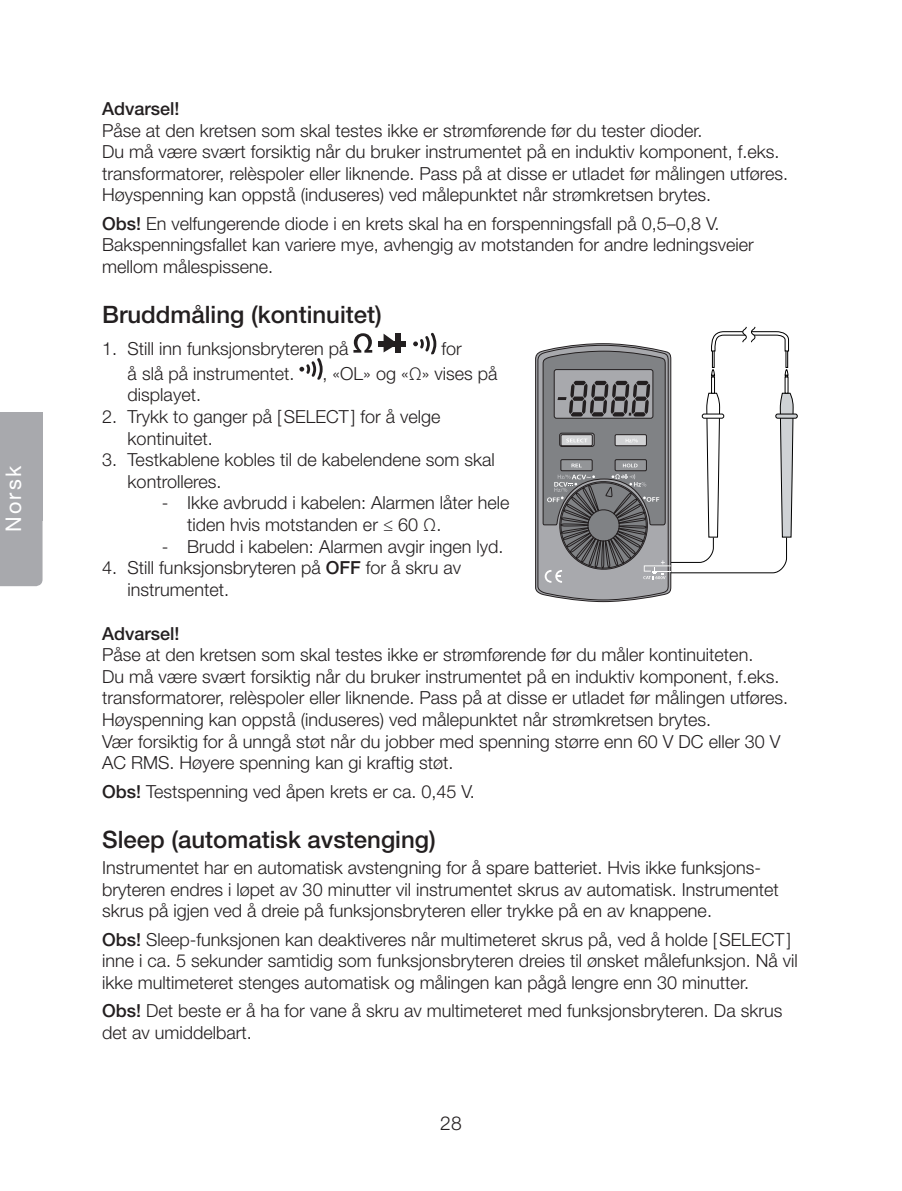
<style>
.page{position:relative;width:902px;height:1191px;background:#fff}
.page>*{position:absolute;margin:0;border:0;box-sizing:border-box;transform-origin:0 0}
.t1{font:500 24px "Helvetica Neue LT Std";color:#231f20}
.t2{font:21.6px "Helvetica Neue LT Std";letter-spacing:.1em;color:#fff}
.t3{font:300 19.2px "Helvetica Neue LT Std";color:#231f20}
.t4{font:300 18px/21.6px "Helvetica Neue LT Std";color:#231f20}
.t5{font:500 18px "Helvetica Neue LT Std";color:#231f20}
.s1{font-weight:500}
</style>
<div class="page">
<div style="left:0;top:521px;width:43px;height:65px;background:#a8a9ad"></div>
<div style="left:0;top:412px;width:43px;height:109px;background:#a8a9ad"></div>
<hr style="left:775px;top:414px;width:22px;height:4px;background:#cfd2d5;border-radius:2px">
<div style="left:775px;top:413px;width:22px;height:5px;border:1px solid #000;border-radius:2px"></div>
<svg style="left:535px;top:326px;width:258px;height:276px"></svg>
<svg style="left:353px;top:333px;width:19px;height:20px"></svg>
<div style="left:378px;top:341px;width:28px;height:5px;background:#231f20"></div>
<div style="left:395px;top:333px;width:6px;height:20px;background:#231f20"></div>
<svg style="left:383px;top:334px;width:12px;height:18px"></svg>
<svg style="left:413px;top:333px;width:23px;height:21px"></svg>
<svg style="left:299px;top:358px;width:23px;height:22px"></svg>
<p class="t2" style="left:1px;top:532px;width:67px;rotate:-90deg">Norsk</p>
<p class="t5" style="left:102px;top:98px;width:79px">Advarsel!</p>
<p class="t4" style="left:102px;top:119px;width:687px">Påse at den kretsen som skal testes ikke er strømførende før du tester dioder.<br>Du må være svært forsiktig når du bruker instrumentet på en induktiv komponent, f.eks. transformatorer, relèspoler eller liknende. Pass på at disse er utladet før målingen utføres.<br>Høyspenning kan oppstå (induseres) ved målepunktet når strømkretsen brytes.</p>
<p class="t4" style="left:102px;top:212px;width:653px"><span class="s1">Obs!</span> En velfungerende diode i en krets skal ha en forspenningsfall på 0,5–0,8 V.<br>Bakspenningsfallet kan variere mye, avhengig av motstanden for andre ledningsveier mellom målespissene.</p>
<h1 class="t1" style="left:102px;top:300px;width:281px">Bruddmåling (kontinuitet)</h1>
<p class="t4" style="left:102px;top:337px;width:248px">1. Still inn funksjonsbryteren på</p>
<p class="t4" style="left:441px;top:337px;width:22px">for</p>
<p class="t4" style="left:128px;top:362px;width:168px">å slå på instrumentet.</p>
<p class="t4" style="left:322px;top:362px;width:176px">, «OL» og «Ω» vises på</p>
<p class="t4" style="left:128px;top:384px;width:75px">displayet.</p>
<p class="t4" style="left:128px;top:405px;width:314px;text-indent:-26px">2. Trykk to ganger på [SELECT] for å velge kontinuitet.</p>
<p class="t4" style="left:128px;top:448px;width:369px;text-indent:-26px">3. Testkablene kobles til de kabelendene som skal kontrolleres.</p>
<p class="t4" style="left:187px;top:492px;width:324px;text-indent:-26px">- Ikke avbrudd i kabelen: Alarmen låter hele tiden hvis motstanden er ≤ 60 Ω.</p>
<p class="t4" style="left:162px;top:535px;width:343px">- Brudd i kabelen: Alarmen avgir ingen lyd.</p>
<p class="t4" style="left:128px;top:556px;width:335px;text-indent:-26px">4. Still funksjonsbryteren på <span class="s1">OFF</span> for å skru av instrumentet.</p>
<p class="t5" style="left:102px;top:622px;width:79px">Advarsel!</p>
<p class="t4" style="left:102px;top:643px;width:687px">Påse at den kretsen som skal testes ikke er strømførende før du måler kontinuiteten.<br>Du må være svært forsiktig når du bruker instrumentet på en induktiv komponent, f.eks. transformatorer, relèspoler eller liknende. Pass på at disse er utladet før målingen utføres.<br>Høyspenning kan oppstå (induseres) ved målepunktet når strømkretsen brytes.<br>Vær forsiktig for å unngå støt når du jobber med spenning større enn 60 V DC eller 30 V AC RMS. Høyere spenning kan gi kraftig støt.</p>
<p class="t4" style="left:102px;top:780px;width:374px"><span class="s1">Obs!</span> Testspenning ved åpen krets er ca. 0,45 V.</p>
<h1 class="t1" style="left:102px;top:825px;width:335px">Sleep (automatisk avstenging)</h1>
<p class="t4" style="left:102px;top:856px;width:678px">Instrumentet har en automatisk avstengning for å spare batteriet. Hvis ikke funksjons&shy;bryteren endres i løpet av 30 minutter vil instrumentet skrus av automatisk. Instrumentet skrus på igjen ved å dreie på funksjonsbryteren eller trykke på en av knappene.</p>
<p class="t4" style="left:102px;top:928px;width:697px"><span class="s1">Obs!</span> Sleep-funksjonen kan deaktiveres når multimeteret skrus på, ved å holde [SELECT] inne i ca. 5 sekunder samtidig som funksjonsbryteren dreies til ønsket målefunksjon. Nå vil ikke multimeteret stenges automatisk og målingen kan pågå lengre enn 30 minutter.</p>
<p class="t4" style="left:102px;top:999px;width:681px"><span class="s1">Obs!</span> Det beste er å ha for vane å skru av multimeteret med funksjonsbryteren. Da skrus det av umiddelbart.</p>
<p class="t3" style="left:440px;top:1111px;width:23px">28</p>
</div>
